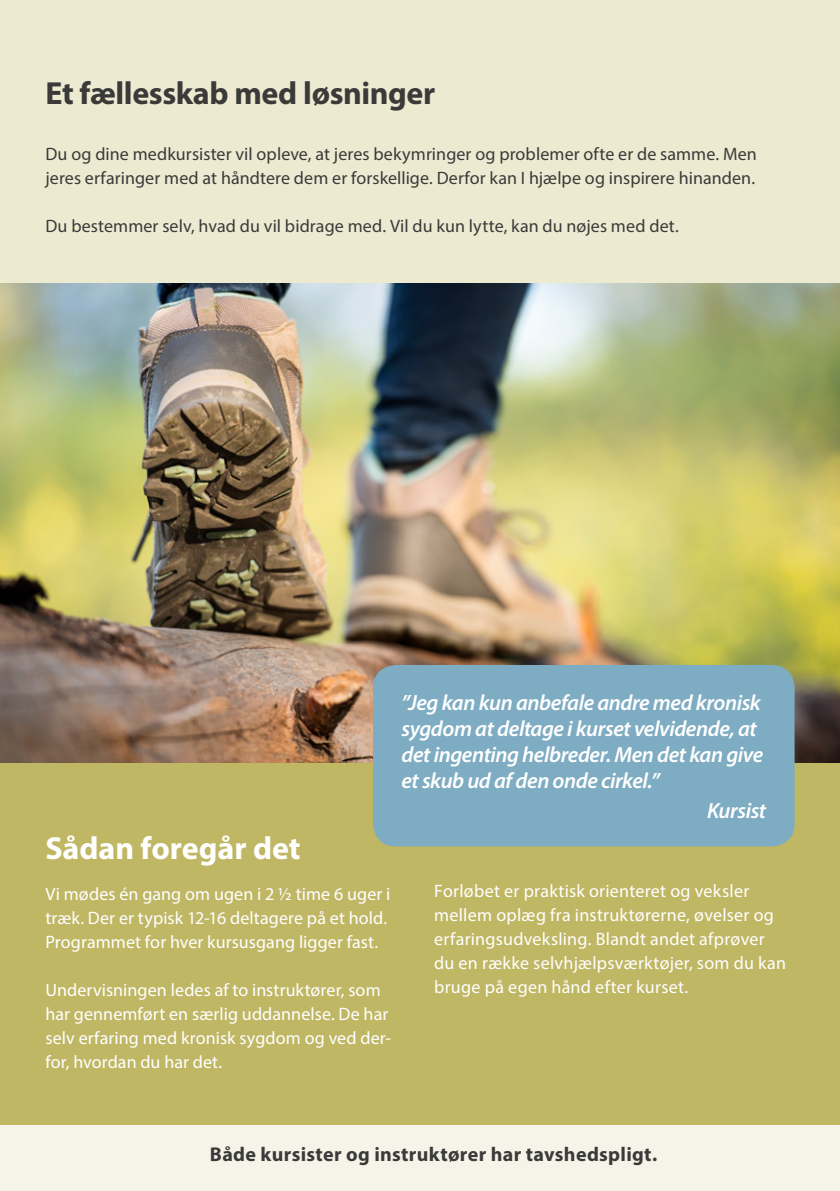
<style>
.page{position:relative;width:840px;height:1191px;background:#fff}
.page>*{position:absolute;margin:0;border:0;box-sizing:border-box;transform-origin:0 0}
.t1{font:700 32px "Myriad Pro";letter-spacing:-.015em;color:#3a3a39}
.t2{font:700 32px "Myriad Pro";letter-spacing:-.005em;color:#fff}
.t3{font:italic 600 22px/26px "Myriad Pro";letter-spacing:-.02em;color:#fff}
.t4{font:700 20px "Myriad Pro";letter-spacing:.015em;color:#3a3a39}
.t5{font:18px/24px "Myriad Pro";letter-spacing:.01em;color:#fff}
.t6{font:18px/24px "Myriad Pro";letter-spacing:.005em;color:#3a3a39}
</style>
<div class="page">
<div style="left:0;top:0;width:839px;height:273px;background:#edead2"></div>
<div style="left:0;top:763px;width:839px;height:362px;background:#c0b765"></div>
<img style="left:0;top:283px;width:839px;height:480px">
<div style="left:373px;top:665px;width:421px;height:181px;background:#7eacc2;border-radius:23px"></div>
<div style="left:0;top:1125px;width:839px;height:66px;background:#f6f4e8"></div>
<h1 class="t1" style="left:45px;top:72px;width:391px">Et fællesskab med løsninger</h1>
<p class="t6" style="left:45px;top:141px;width:712px">Du og dine medkursister vil opleve, at jeres bekymringer og problemer ofte er de samme. Men jeres erfaringer med at håndtere dem er forskellige. Derfor kan I hjælpe og inspirere hinanden.</p>
<p class="t6" style="left:45px;top:213px;width:634px">Du bestemmer selv, hvad du vil bidrage med. Vil du kun lytte, kan du nøjes med det.</p>
<h1 class="t2" style="left:45px;top:827px;width:257px">Sådan foregår det</h1>
<p class="t5" style="left:45px;top:881px;width:346px">Vi mødes én gang om ugen i 2 ½ time 6 uger i træk. Der er typisk 12-16 deltagere på et hold.<br>Programmet for hver kursusgang ligger fast.</p>
<p class="t5" style="left:45px;top:977px;width:347px">Undervisningen ledes af to instruktører, som har gennemført en særlig uddannelse. De har selv erfaring med kronisk sygdom og ved der&shy;for, hvordan du har det.</p>
<p class="t3" style="left:401px;top:689px;width:363px">”Jeg kan kun anbefale andre med kronisk sygdom at deltage i kurset velvidende, at det ingenting helbreder. Men det kan give et skub ud af den onde cirkel.”</p>
<p class="t3" style="left:706px;top:797px;width:60px">Kursist</p>
<p class="t5" style="left:434px;top:878px;width:353px">Forløbet er praktisk orienteret og veksler mellem oplæg fra instruktørerne, øvelser og erfaringsudveksling. Blandt andet afprøver du en række selvhjælpsværktøjer, som du kan bruge på egen hånd efter kurset.</p>
<p class="t4" style="left:210px;top:1140px;width:448px">Både kursister og instruktører har tavshedspligt.</p>
</div>
